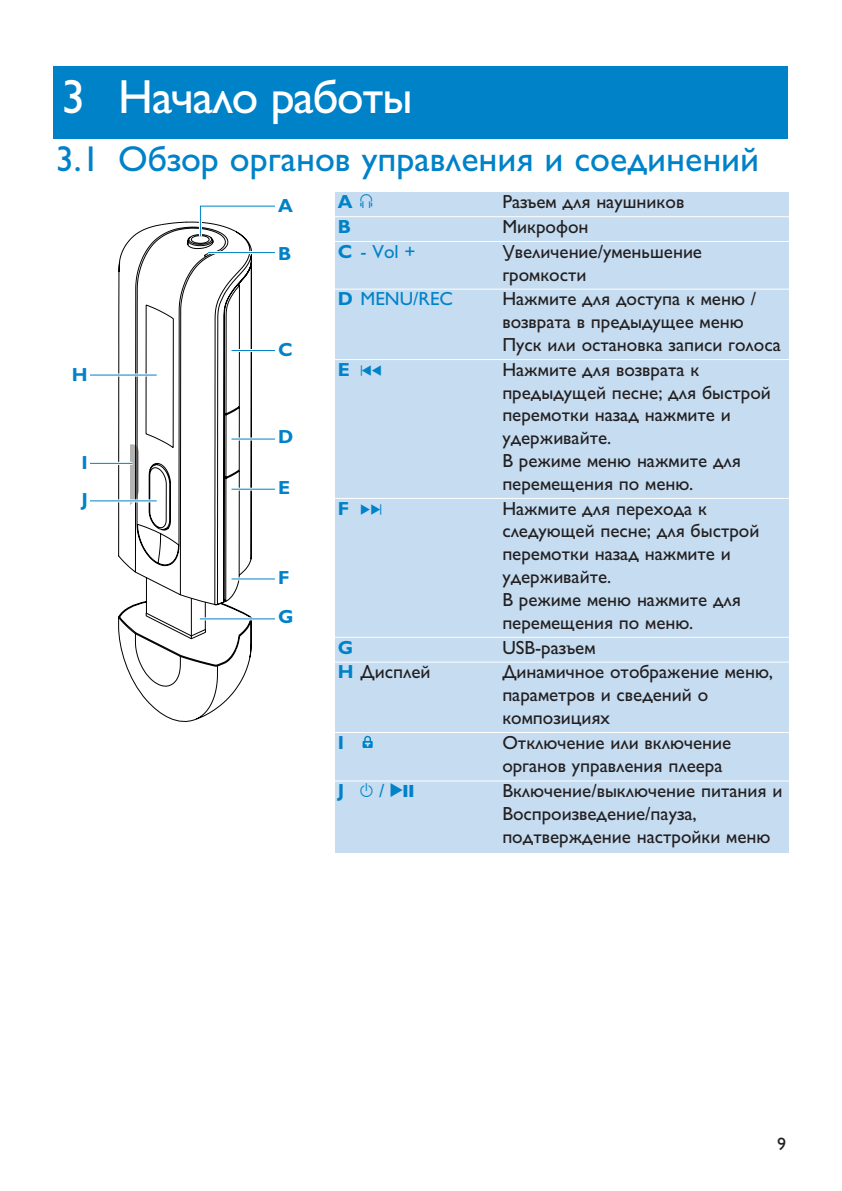
<style>
.page{position:relative;width:842px;height:1191px;background:#fff}
.page>*{position:absolute;margin:0;border:0;box-sizing:border-box;transform-origin:0 0}
.t1{font:48px "Gill Sans Cyr";letter-spacing:-.025em;color:#fff}
.t2{font:36px "Gill Sans Cyr";color:#0082c8}
.t3{font:19px/22.8px "Gill Sans Cyr";color:#231f20}
.t4{font:700 19px/38.8px "Gill Sans Cyr";color:#0082c8}
.t5{font:19px "Gill Sans Cyr";color:#0082c8}
.t6{font:19px "Audio Four 4";color:#0082c8}
.t7{font:18px "Gill Sans Cyr";color:#231f20}
.s1{font-family:"Audio Six 6";font-weight:400}
.s2{font-weight:700}
.s3{font-family:"Gill Sans Cyr";font-weight:700}
.s4{font-weight:700;color:#0082c8}
.s5{font-family:"Audio Six 6"}
.s6{font-family:"Gill Sans Cyr"}
</style>
<div class="page">
<div style="left:335px;top:192px;width:22px;height:661px;background:#c5dcf1"></div>
<div style="left:357px;top:192px;width:138px;height:661px;background:#c5dcf1"></div>
<div style="left:496px;top:192px;width:292px;height:661px;background:#c5dcf1"></div>
<hr style="left:332px;top:216px;width:460px;height:1px;background:#fff">
<hr style="left:332px;top:241px;width:460px;height:1px;background:#fff">
<hr style="left:332px;top:289px;width:460px;height:1px;background:#fff">
<hr style="left:332px;top:359px;width:460px;height:1px;background:#fff">
<hr style="left:332px;top:498px;width:460px;height:1px;background:#fff">
<hr style="left:332px;top:637px;width:460px;height:1px;background:#fff">
<hr style="left:332px;top:661px;width:460px;height:1px;background:#fff">
<hr style="left:332px;top:732px;width:460px;height:1px;background:#fff">
<hr style="left:332px;top:780px;width:460px;height:1px;background:#fff">
<svg style="left:363px;top:736px;width:10px;height:12px"></svg>
<div style="left:54px;top:66px;width:734px;height:72px;background:#0082c8"></div>
<svg style="left:118px;top:622px;width:134px;height:100px"></svg>
<svg style="left:90px;top:206px;width:185px;height:413px"></svg>
<h1 class="t1" style="left:62px;top:80px;width:353px">3 Начало работы</h1>
<h2 class="t2" style="left:56px;top:146px;width:705px">3.1 Обзор органов управления и соединений</h2>
<p class="t4" style="left:278px;top:188px;width:16px">A</p>
<p class="t4" style="left:278px;top:236px;width:15px">B</p>
<p class="t4" style="left:338px;top:184px;width:37px">A <span class="s1">p</span></p>
<p class="t3" style="left:502px;top:192px;width:183px">Разъем для наушников</p>
<p class="t4" style="left:338px;top:209px;width:15px">B</p>
<p class="t3" style="left:502px;top:217px;width:88px">Микрофон</p>
<p class="t5" style="left:338px;top:245px;width:79px"><span class="s2">C</span> - Vol +</p>
<p class="t3" style="left:502px;top:242px;width:201px">Увеличение/уменьшение громкости</p>
<p class="t5" style="left:338px;top:292px;width:117px"><span class="s2">D</span> MENU/REC</p>
<p class="t3" style="left:502px;top:290px;width:280px">Нажмите для доступа к меню / возврата в предыдущее меню<br>Пуск или остановка записи голоса</p>
<p class="t6" style="left:338px;top:362px;width:45px"><span class="s3">E</span> J(</p>
<p class="t3" style="left:502px;top:360px;width:270px">Нажмите для возврата к предыдущей песне; для быстрой перемотки назад нажмите и удерживайте.<br>В режиме меню нажмите для перемещения по меню.</p>
<p class="t6" style="left:338px;top:501px;width:45px"><span class="s3">F</span> )K</p>
<p class="t3" style="left:502px;top:499px;width:259px">Нажмите для перехода к следующей песне; для быстрой перемотки назад нажмите и удерживайте.<br>В режиме меню нажмите для перемещения по меню.</p>
<p class="t4" style="left:338px;top:630px;width:17px">G</p>
<p class="t3" style="left:502px;top:638px;width:95px">USB-разъем</p>
<p class="t3" style="left:338px;top:662px;width:94px"><span class="s4">H</span> Дисплей</p>
<p class="t3" style="left:502px;top:662px;width:272px">Динамичное отображение меню, параметров и сведений о композициях</p>
<p class="t4" style="left:338px;top:725px;width:8px">I</p>
<p class="t3" style="left:502px;top:733px;width:230px">Отключение или включение органов управления плеера</p>
<p class="t6" style="left:338px;top:783px;width:78px"><span class="s3">J</span> <span class="s5">y</span><span class="s6">/</span> 2;</p>
<p class="t3" style="left:502px;top:781px;width:281px">Включение/выключение питания и<br>Воспроизведение/пауза, подтверждение настройки меню</p>
<p class="t4" style="left:278px;top:332px;width:16px">C</p>
<p class="t4" style="left:72px;top:357px;width:17px">H</p>
<p class="t4" style="left:278px;top:419px;width:17px">D</p>
<p class="t4" style="left:278px;top:470px;width:14px">E</p>
<p class="t4" style="left:81px;top:446px;width:8px;line-height:37.4px">I<br>J</p>
<p class="t4" style="left:278px;top:561px;width:17px">F<br>G</p>
<p class="t7" style="left:777px;top:1137px;width:10px">9</p>
</div>
